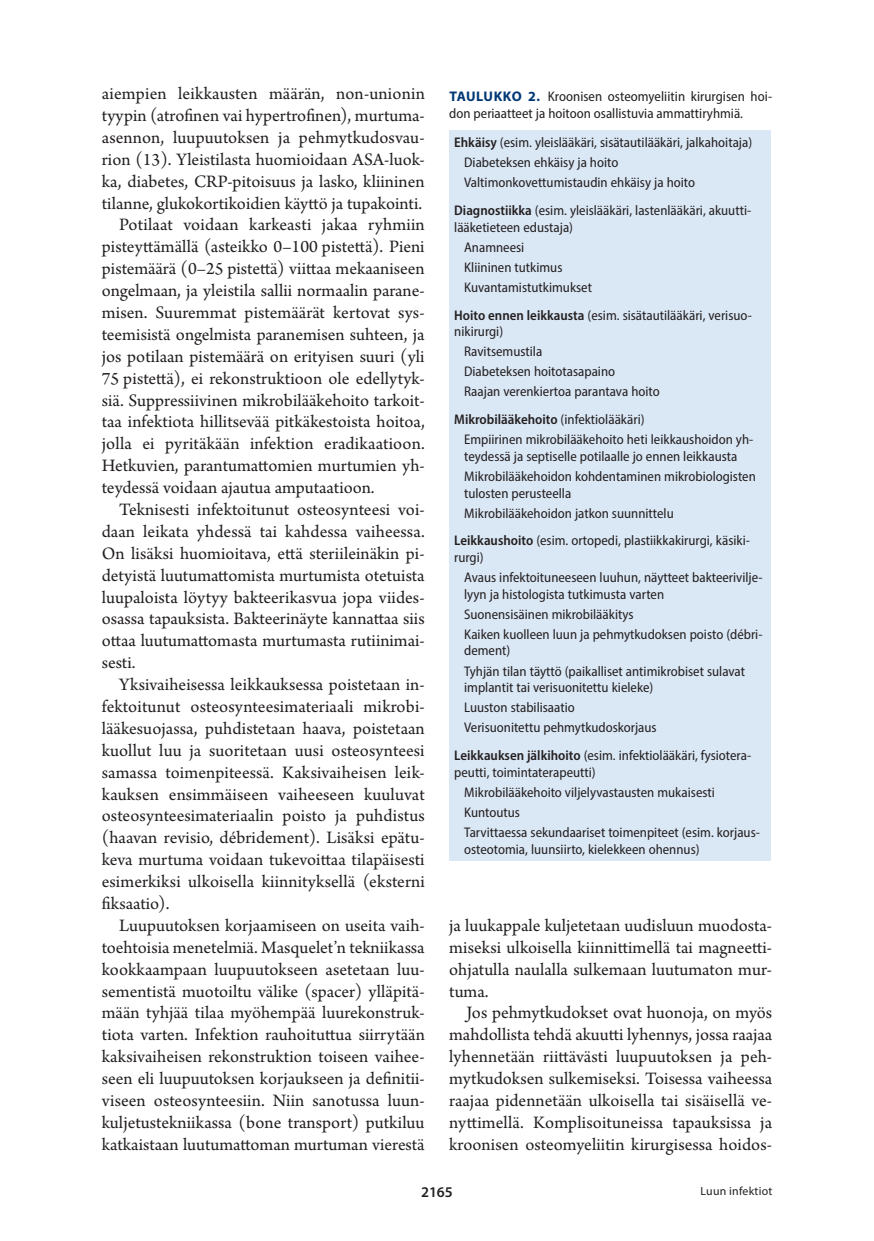
<style>
.page{position:relative;width:874px;height:1241px;background:#fff}
.page>*{position:absolute;margin:0;border:0;box-sizing:border-box;transform-origin:0 0}
.l_ei_sis{font:18.38px/21.9px "Arno Pro";color:#231f20;text-align:justify}
.t1{font:600 14.88px "Myriad Pro";color:#231f20}
.t{font:semi-condensed 14px/16.6px "Myriad Pro";color:#231f20}
.t-2{font:600 semi-condensed 14px "Myriad Pro";color:#231f20}
.Ala{font:11.9px "Myriad Pro";letter-spacing:.02em;color:#231f20}
.s1{font-weight:700;font-stretch:normal;color:#013874}
.s2{font-weight:600}
.s3{font-weight:400}
</style>
<div class="page">
<div style="left:449px;top:130px;width:321px;height:730px;background:#dae7f5"></div>
<p class="l_ei_sis" style="left:102px;top:84px;width:324px">aiempien leikkausten määrän, non-unionin tyypin (atrofinen vai hypertrofinen), murtuma&shy;asennon, luupuutoksen ja pehmytkudosvau&shy;rion (13). Yleistilasta huomioidaan ASA-luok&shy;ka, diabetes, CRP-pitoisuus ja lasko, kliininen tilanne, glukokortikoidien käyttö ja tupakointi.</p>
<p class="l_ei_sis" style="left:102px;top:215px;width:324px;text-indent:17px">Potilaat voidaan karkeasti jakaa ryhmiin pisteyttämällä (asteikko 0–100 pistettä). Pieni pistemäärä (0–25 pistettä) viittaa mekaaniseen ongelmaan, ja yleistila sallii normaalin parane&shy;misen. Suuremmat pistemäärät kertovat sys&shy;teemisistä ongelmista paranemisen suhteen, ja jos potilaan pistemäärä on erityisen suuri (yli 75 pistettä), ei rekonstruktioon ole edellytyk&shy;siä. Suppressiivinen mikrobilääkehoito tarkoit&shy;taa infektiota hillitsevää pitkäkestoista hoitoa, jolla ei pyritäkään infektion eradikaatioon.<br>Hetkuvien, parantumattomien murtumien yh&shy;teydessä voidaan ajautua amputaatioon.</p>
<p class="l_ei_sis" style="left:102px;top:499px;width:324px;text-indent:17px">Teknisesti infektoitunut osteosynteesi voi&shy;daan leikata yhdessä tai kahdessa vaiheessa.<br>On lisäksi huomioitava, että steriileinäkin pi&shy;detyistä luutumattomista murtumista otetuista luupaloista löytyy bakteerikasvua jopa viides&shy;osassa tapauksista. Bakteerinäyte kannattaa siis ottaa luutumattomasta murtumasta rutiinimai&shy;sesti.</p>
<p class="l_ei_sis" style="left:102px;top:674px;width:324px;text-indent:17px">Yksivaiheisessa leikkauksessa poistetaan in&shy;fektoitunut osteosynteesimateriaali mikrobi&shy;lääkesuojassa, puhdistetaan haava, poistetaan kuollut luu ja suoritetaan uusi osteosynteesi samassa toimenpiteessä. Kaksivaiheisen leik&shy;kauksen ensimmäiseen vaiheeseen kuuluvat osteosynteesimateriaalin poisto ja puhdistus (haavan revisio, débridement). Lisäksi epätu&shy;keva murtuma voidaan tukevoittaa tilapäisesti esimerkiksi ulkoisella kiinnityksellä (eksterni fiksaatio).</p>
<p class="l_ei_sis" style="left:102px;top:915px;width:324px;text-indent:17px">Luupuutoksen korjaamiseen on useita vaih&shy;toehtoisia menetelmiä. Masquelet’n tekniikassa kookkaampaan luupuutokseen asetetaan luu&shy;sementistä muotoiltu välike (spacer) ylläpitä&shy;mään tyhjää tilaa myöhempää luurekonstruk&shy;tiota varten. Infektion rauhoituttua siirrytään kaksivaiheisen rekonstruktion toiseen vaihee&shy;seen eli luupuutoksen korjaukseen ja definitii&shy;viseen osteosynteesiin. Niin sanotussa luun&shy;kuljetustekniikassa (bone transport) putkiluu katkaistaan luutumattoman murtuman vierestä</p>
<p class="l_ei_sis" style="left:449px;top:915px;width:324px">ja luukappale kuljetetaan uudisluun muodosta&shy;miseksi ulkoisella kiinnittimellä tai magneetti&shy;ohjatulla naulalla sulkemaan luutumaton mur&shy;tuma.</p>
<p class="t" style="left:449px;top:88px;width:324px"><span class="s1">TAULUKKO 2.</span> Kroonisen osteomyeliitin kirurgisen hoi&shy;don periaatteet ja hoitoon osallistuvia ammattiryhmiä.</p>
<p class="t" style="left:454px;top:134px;width:299px"><span class="s2">Ehkäisy</span> (esim. yleislääkäri, sisätautilääkäri, jalkahoitaja)</p>
<p class="t" style="left:464px;top:154px;width:156px">Diabeteksen ehkäisy ja hoito</p>
<p class="t" style="left:464px;top:174px;width:232px">Valtimonkovettumistaudin ehkäisy ja hoito</p>
<p class="t" style="left:454px;top:202px;width:298px"><span class="s2">Diagnostiikka</span> (esim. yleislääkäri, lastenlääkäri, akuutti&shy;lääketieteen edustaja)</p>
<p class="t" style="left:464px;top:238px;width:62px">Anamneesi</p>
<p class="t" style="left:464px;top:258px;width:100px">Kliininen tutkimus</p>
<p class="t" style="left:464px;top:279px;width:129px">Kuvantamistutkimukset</p>
<p class="t" style="left:454px;top:306px;width:299px"><span class="s2">Hoito ennen leikkausta</span> (esim. sisätautilääkäri, verisuo&shy;nikirurgi)</p>
<p class="t" style="left:464px;top:343px;width:80px">Ravitsemustila</p>
<p class="t" style="left:464px;top:363px;width:152px">Diabeteksen hoitotasapaino</p>
<p class="t" style="left:464px;top:383px;width:197px">Raajan verenkiertoa parantava hoito</p>
<p class="t-2" style="left:454px;top:410px;width:192px">Mikrobilääkehoito <span class="s3">(infektiolääkäri)</span></p>
<p class="t" style="left:464px;top:431px;width:290px">Empiirinen mikrobilääkehoito heti leikkaushoidon yh&shy;teydessä ja septiselle potilaalle jo ennen leikkausta</p>
<p class="t" style="left:464px;top:467px;width:293px">Mikrobilääkehoidon kohdentaminen mikrobiologisten tulosten perusteella</p>
<p class="t" style="left:464px;top:504px;width:211px">Mikrobilääkehoidon jatkon suunnittelu</p>
<p class="t" style="left:454px;top:532px;width:297px"><span class="s2">Leikkaushoito</span> (esim. ortopedi, plastiikkakirurgi, käsiki&shy;rurgi)</p>
<p class="t" style="left:464px;top:568px;width:300px">Avaus infektoituneeseen luuhun, näytteet bakteerivilje&shy;lyyn ja histologista tutkimusta varten</p>
<p class="t" style="left:464px;top:605px;width:171px">Suonensisäinen mikrobilääkitys</p>
<p class="t" style="left:464px;top:625px;width:300px">Kaiken kuolleen luun ja pehmytkudoksen poisto (débri&shy;dement)</p>
<p class="t" style="left:464px;top:662px;width:282px">Tyhjän tilan täyttö (paikalliset antimikrobiset sulavat implantit tai verisuonitettu kieleke)</p>
<p class="t" style="left:464px;top:699px;width:112px">Luuston stabilisaatio</p>
<p class="t" style="left:464px;top:719px;width:194px">Verisuonitettu pehmytkudoskorjaus</p>
<p class="t" style="left:454px;top:746px;width:298px"><span class="s2">Leikkauksen jälkihoito</span> (esim. infektiolääkäri, fysiotera&shy;peutti, toimintaterapeutti)</p>
<p class="t" style="left:464px;top:783px;width:252px">Mikrobilääkehoito viljelyvastausten mukaisesti</p>
<p class="t" style="left:464px;top:803px;width:57px">Kuntoutus</p>
<p class="t" style="left:464px;top:823px;width:297px">Tarvittaessa sekundaariset toimenpiteet (esim. korjaus&shy;osteotomia, luunsiirto, kielekkeen ohennus)</p>
<p class="l_ei_sis" style="left:449px;top:1002px;width:324px;text-indent:17px">Jos pehmytkudokset ovat huonoja, on myös mahdollista tehdä akuutti lyhennys, jossa raajaa lyhennetään riittävästi luupuutoksen ja peh&shy;mytkudoksen sulkemiseksi. Toisessa vaiheessa raajaa pidennetään ulkoisella tai sisäisellä ve&shy;nyttimellä. Komplisoituneissa tapauksissa ja kroonisen osteomyeliitin kirurgisessa hoidos-</p>
<p class="t1" style="left:421px;top:1182px;width:33px">2165</p>
<p class="Ala" style="left:700px;top:1183px;width:73px">Luun infektiot</p>
</div>
